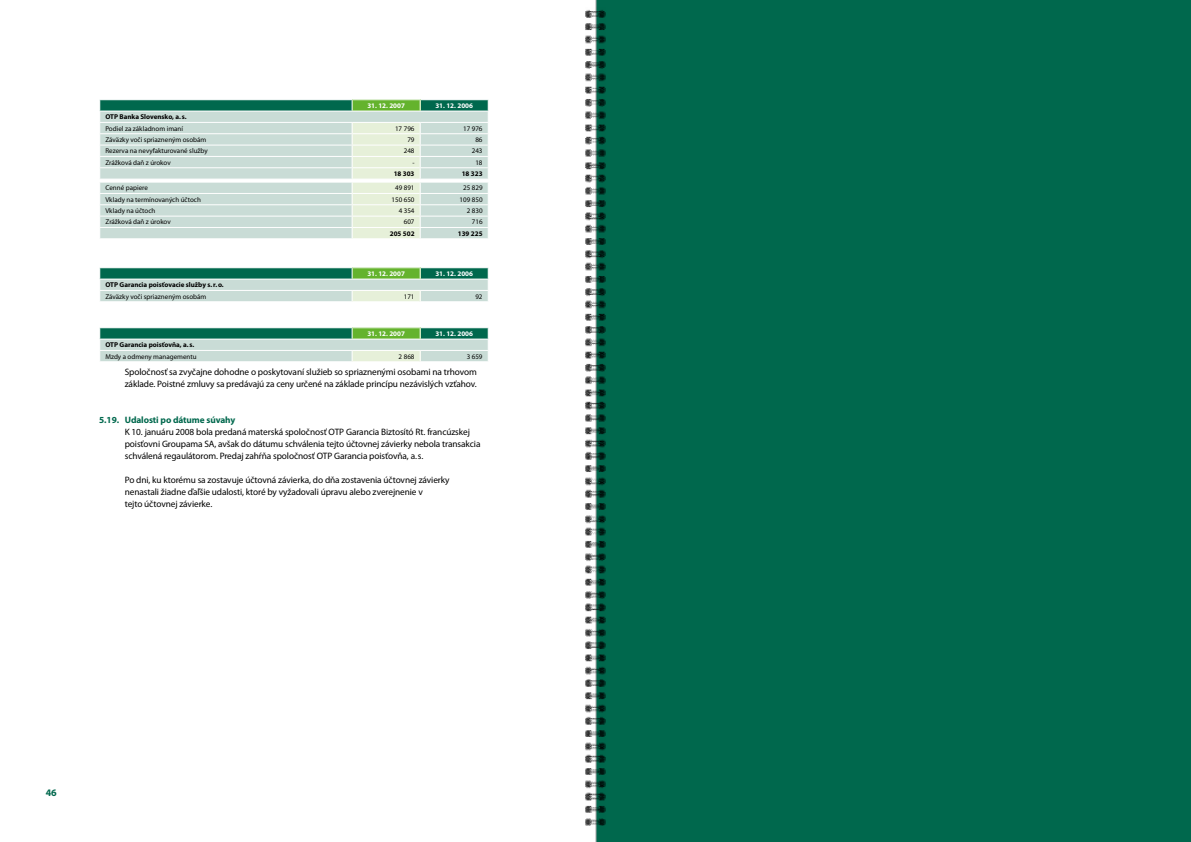
<style>
.page{position:relative;width:1191px;height:842px;background:#fff}
.page>*{position:absolute;margin:0;border:0;box-sizing:border-box;transform-origin:0 0}
.t1{font:700 10px "Myriad Pro";color:#00684d}
.t2{font:9.3px/12px "Myriad Pro";letter-spacing:-.01em;color:#000}
.t3{font:700 9.3px "Myriad Pro";letter-spacing:-.01em;color:#00684d}
.t4{font:7px "Myriad Pro";color:#000}
.t5{font:700 7px "Myriad Pro";color:#000}
.t6{font:700 7px "Myriad Pro";color:#fff}
</style>
<div class="page">
<div style="left:595px;top:0;width:596px;height:842px;background:#00684d"></div>
<svg style="left:99px;top:100px;width:390px;height:139px;background:#c6dbd1"></svg>
<hr style="left:99px;top:122px;width:253px;height:1px;background:#fff">
<hr style="left:352px;top:122px;width:68px;height:1px;background:#fff">
<hr style="left:420px;top:122px;width:69px;height:1px;background:#fff">
<svg style="left:99px;top:268px;width:390px;height:34px;background:#95bfad"></svg>
<hr style="left:99px;top:290px;width:253px;height:1px;background:#fff">
<hr style="left:352px;top:290px;width:68px;height:1px;background:#fff">
<hr style="left:420px;top:290px;width:69px;height:1px;background:#fff">
<svg style="left:99px;top:328px;width:390px;height:34px;background:#98c1af"></svg>
<img style="left:585px;top:8px;width:20px;height:818px">
<p class="t6" style="left:367px;top:102px;width:39px">31. 12. 2007</p>
<p class="t6" style="left:435px;top:102px;width:39px">31. 12. 2006</p>
<p class="t5" style="left:105px;top:113px;width:83px">OTP Banka Slovensko, a. s.</p>
<p class="t4" style="left:105px;top:125px;width:79px">Podiel za základnom imaní</p>
<p class="t4" style="left:395px;top:125px;width:21px">17 796</p>
<p class="t4" style="left:463px;top:125px;width:21px">17 976</p>
<p class="t4" style="left:105px;top:136px;width:102px">Záväzky voči spriazneným osobám</p>
<p class="t4" style="left:407px;top:136px;width:9px">79</p>
<p class="t4" style="left:475px;top:136px;width:9px">86</p>
<p class="t4" style="left:105px;top:147px;width:104px">Rezerva na nevyfakturované služby</p>
<p class="t4" style="left:404px;top:147px;width:12px">248</p>
<p class="t4" style="left:472px;top:147px;width:12px">243</p>
<p class="t4" style="left:105px;top:159px;width:67px">Zrážková daň z úrokov</p>
<p class="t4" style="left:412px;top:159px;width:4px">-</p>
<p class="t4" style="left:475px;top:159px;width:9px">18</p>
<p class="t5" style="left:394px;top:170px;width:22px">18 303</p>
<p class="t5" style="left:462px;top:170px;width:22px">18 323</p>
<p class="t4" style="left:105px;top:184px;width:44px">Cenné papiere</p>
<p class="t4" style="left:395px;top:184px;width:21px">49 891</p>
<p class="t4" style="left:463px;top:184px;width:21px">25 829</p>
<p class="t4" style="left:105px;top:196px;width:97px">Vklady na termínovaných účtoch</p>
<p class="t4" style="left:391px;top:196px;width:25px">150 650</p>
<p class="t4" style="left:459px;top:196px;width:25px">109 850</p>
<p class="t4" style="left:105px;top:207px;width:51px">Vklady na účtoch</p>
<p class="t4" style="left:399px;top:207px;width:17px">4 354</p>
<p class="t4" style="left:467px;top:207px;width:17px">2 830</p>
<p class="t4" style="left:105px;top:218px;width:67px">Zrážková daň z úrokov</p>
<p class="t4" style="left:404px;top:218px;width:12px">607</p>
<p class="t4" style="left:472px;top:218px;width:12px">716</p>
<p class="t5" style="left:390px;top:229px;width:26px">205 502</p>
<p class="t5" style="left:458px;top:229px;width:26px">139 225</p>
<p class="t6" style="left:367px;top:270px;width:39px">31. 12. 2007</p>
<p class="t6" style="left:435px;top:270px;width:39px">31. 12. 2006</p>
<p class="t5" style="left:105px;top:281px;width:120px">OTP Garancia poisťovacie služby s.r.o.</p>
<p class="t4" style="left:105px;top:293px;width:102px">Záväzky voči spriazneným osobám</p>
<p class="t4" style="left:404px;top:293px;width:12px">171</p>
<p class="t4" style="left:475px;top:293px;width:9px">92</p>
<p class="t6" style="left:367px;top:330px;width:39px">31. 12. 2007</p>
<p class="t6" style="left:435px;top:330px;width:39px">31. 12. 2006</p>
<p class="t5" style="left:105px;top:341px;width:90px">OTP Garancia poisťovňa, a. s.</p>
<p class="t4" style="left:105px;top:353px;width:93px">Mzdy a odmeny managementu</p>
<p class="t4" style="left:399px;top:353px;width:17px">2 868</p>
<p class="t4" style="left:467px;top:353px;width:17px">3 659</p>
<p class="t2" style="left:125px;top:366px;width:353px">Spoločnosť sa zvyčajne dohodne o poskytovaní služieb so spriaznenými osobami na trhovom základe. Poistné zmluvy sa predávajú za ceny určené na základe princípu nezávislých vzťahov.</p>
<p class="t3" style="left:99px;top:415px;width:138px">5.19. Udalosti po dátume súvahy</p>
<p class="t2" style="left:125px;top:426px;width:357px">K 10. januáru 2008 bola predaná materská spoločnosť OTP Garancia Biztosító Rt. francúzskej poisťovni Groupama SA, avšak do dátumu schválenia tejto účtovnej závierky nebola transakcia schválená regaulátorom. Predaj zahŕňa spoločnosť OTP Garancia poisťovňa, a.s.</p>
<p class="t2" style="left:125px;top:474px;width:326px">Po dni, ku ktorému sa zostavuje účtovná závierka, do dňa zostavenia účtovnej závierky nenastali žiadne ďaľšie udalosti, ktoré by vyžadovali úpravu alebo zverejnenie v<br>tejto účtovnej závierke.</p>
<p class="t1" style="left:46px;top:787px;width:13px">46</p>
</div>
